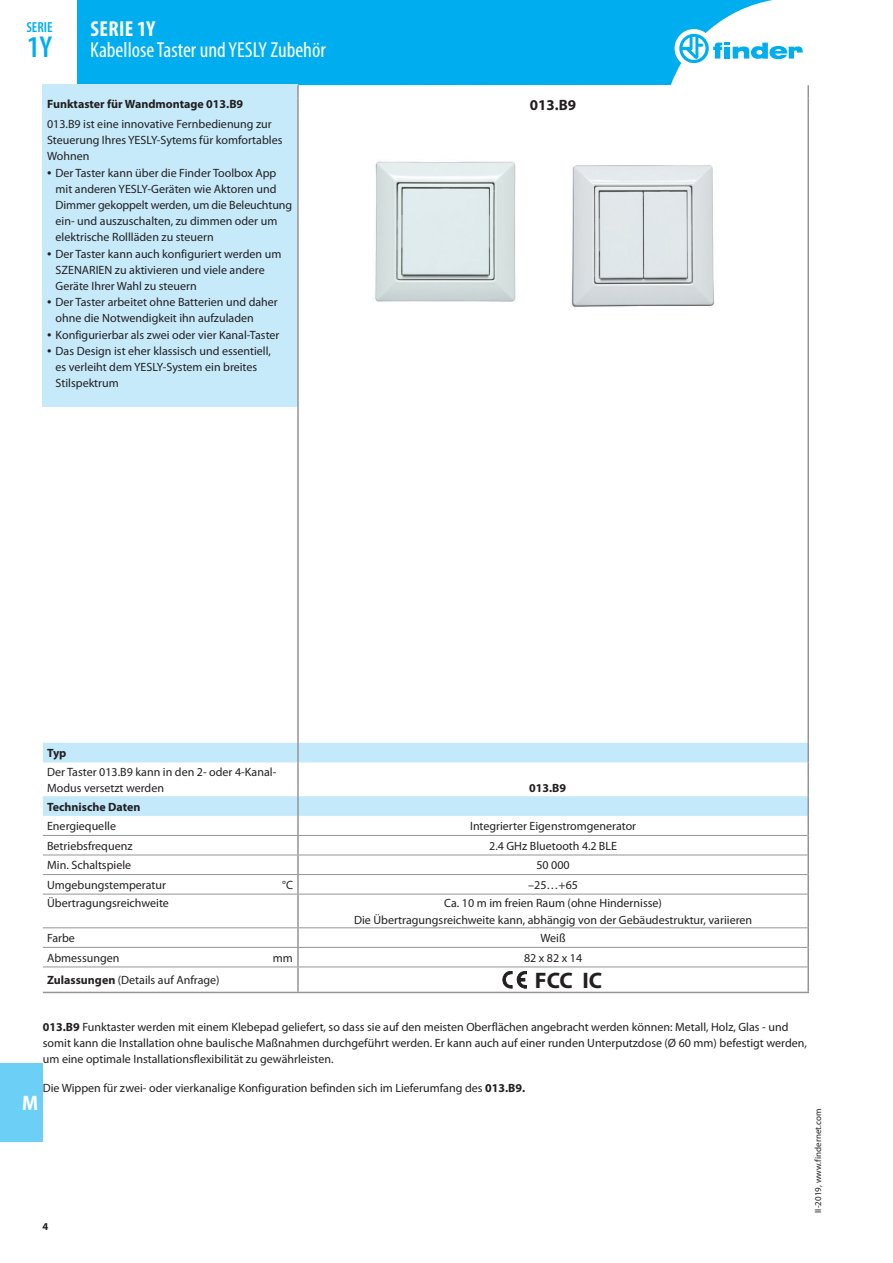
<style>
.page{position:relative;width:893px;height:1263px;background:#fff}
.page>*{position:absolute;margin:0;border:0;box-sizing:border-box;transform-origin:0 0}
.t1{font:600 condensed 30.3px "Myriad Pro";color:#00aeef}
.t2{font:700 22.5px "Myriad Pro";color:#231f20}
.t3{font:condensed 21.75px "Myriad Pro";color:#fff}
.t4{font:700 condensed 21.75px "Myriad Pro";letter-spacing:.02em;color:#fff}
.t5{font:700 21px "Myriad Pro";color:#fff;scale:.9 1}
.t6{font:700 15px "Myriad Pro";color:#231f20}
.t7{font:600 condensed 14.55px "Myriad Pro";color:#00aeef}
.t8{font:12px/16.2px "Myriad Pro";color:#231f20}
.t9{font:700 12px "Myriad Pro";color:#231f20}
.t10{font:700 10.5px "Myriad Pro";color:#231f20}
.t11{font:9px "Myriad Pro";color:#231f20}
.s1{font-size:15.75px}
.s2{font-weight:700}
</style>
<div class="page">
<div style="left:77px;top:0;width:696px;height:85px;background:#00aeef"></div>
<div style="left:675px;top:29px;width:38px;height:39px;background:#fff;border-radius:50%"></div>
<svg style="left:679px;top:34px;width:124px;height:29px"></svg>
<div style="left:0;top:1063px;width:43px;height:79px;background:#6bcff6"></div>
<div style="left:43px;top:85px;width:255px;height:322px;background:#c6eafa"></div>
<svg style="left:43px;top:743px;width:764px;height:73px;fill:#c3e9fa"></svg>
<svg style="left:807px;top:85px;width:2px;height:29px"></svg>
<svg style="left:807px;top:816px;width:2px;height:19px"></svg>
<hr style="left:807px;top:835px;width:2px;height:20px;background:#939598">
<svg style="left:807px;top:855px;width:2px;height:19px"></svg>
<hr style="left:807px;top:874px;width:2px;height:20px;background:#939598">
<hr style="left:43px;top:894px;width:255px;height:1px;background:#939598">
<hr style="left:43px;top:927px;width:255px;height:1px;background:#939598">
<hr style="left:807px;top:114px;width:2px;height:629px;background:#939598">
<hr style="left:43px;top:835px;width:255px;height:1px;background:#939598">
<hr style="left:43px;top:855px;width:255px;height:1px;background:#939598">
<hr style="left:43px;top:874px;width:255px;height:1px;background:#939598">
<hr style="left:43px;top:992px;width:255px;height:1px;background:#939598">
<hr style="left:297px;top:114px;width:2px;height:629px;background:#939598">
<svg style="left:297px;top:85px;width:2px;height:29px"></svg>
<svg style="left:297px;top:743px;width:2px;height:19px"></svg>
<hr style="left:297px;top:762px;width:2px;height:34px;background:#939598">
<hr style="left:297px;top:796px;width:2px;height:20px;background:#939598">
<svg style="left:297px;top:816px;width:2px;height:78px"></svg>
<hr style="left:298px;top:835px;width:509px;height:1px;background:#939598">
<hr style="left:298px;top:855px;width:509px;height:1px;background:#939598">
<hr style="left:298px;top:874px;width:509px;height:1px;background:#939598">
<hr style="left:297px;top:967px;width:2px;height:25px;background:#939598">
<hr style="left:807px;top:967px;width:2px;height:25px;background:#939598">
<hr style="left:298px;top:992px;width:511px;height:1px;background:#939598">
<hr style="left:298px;top:894px;width:509px;height:1px;background:#939598">
<hr style="left:298px;top:927px;width:509px;height:1px;background:#939598">
<hr style="left:297px;top:894px;width:2px;height:33px;background:#939598">
<hr style="left:807px;top:894px;width:2px;height:34px;background:#939598">
<svg style="left:807px;top:928px;width:2px;height:19px"></svg>
<svg style="left:297px;top:928px;width:2px;height:38px"></svg>
<hr style="left:807px;top:947px;width:2px;height:20px;background:#939598">
<hr style="left:43px;top:947px;width:255px;height:1px;background:#939598">
<hr style="left:298px;top:947px;width:509px;height:1px;background:#939598">
<hr style="left:43px;top:966px;width:255px;height:1px;background:#939598">
<hr style="left:298px;top:966px;width:509px;height:1px;background:#939598">
<svg style="left:807px;top:743px;width:2px;height:19px"></svg>
<hr style="left:807px;top:762px;width:2px;height:34px;background:#939598">
<hr style="left:807px;top:796px;width:2px;height:20px;background:#939598">
<img style="left:375px;top:161px;width:340px;height:146px">
<svg style="left:503px;top:971px;width:23px;height:17px"></svg>
<p class="t7" style="left:26px;top:19px;width:28px">SERIE</p>
<h1 class="t1" style="left:27px;top:30px;width:26px">1Y</h1>
<h3 class="t4" style="left:90px;top:16px;width:66px">SERIE 1Y</h3>
<h3 class="t3" style="left:90px;top:37px;width:237px">Kabellose Taster und YESLY Zubehör</h3>
<p class="t9" style="left:47px;top:96px;width:198px">Funktaster für Wandmontage 013.B9</p>
<p class="t8" style="left:47px;top:116px;width:237px">013.B9 ist eine innovative Fernbedienung zur<br>Steuerung Ihres YESLY-Sytems für komfortables<br>Wohnen</p>
<p class="t8" style="left:56px;top:164px;width:238px;text-indent:-9px"><span class="s1">•</span> Der Taster kann über die Finder Toolbox App mit anderen YESLY-Geräten wie Aktoren und Dimmer gekoppelt werden, um die Beleuchtung ein- und auszuschalten, zu dimmen oder um elektrische Rollläden zu steuern</p>
<p class="t8" style="left:56px;top:245px;width:227px;text-indent:-9px"><span class="s1">•</span> Der Taster kann auch konfiguriert werden um<br>SZENARIEN zu aktivieren und viele andere<br>Geräte Ihrer Wahl zu steuern</p>
<p class="t8" style="left:56px;top:294px;width:224px;text-indent:-9px"><span class="s1">•</span> Der Taster arbeitet ohne Batterien und daher ohne die Notwendigkeit ihn aufzuladen</p>
<p class="t8" style="left:47px;top:326px;width:234px"><span class="s1">•</span> Konfigurierbar als zwei oder vier Kanal-Taster</p>
<p class="t8" style="left:56px;top:342px;width:217px;text-indent:-9px"><span class="s1">•</span> Das Design ist eher klassisch und essentiell, es verleiht dem YESLY-System ein breites<br>Stilspektrum</p>
<p class="t6" style="left:530px;top:95px;width:48px">013.B9</p>
<p class="t9" style="left:47px;top:745px;width:21px">Typ</p>
<p class="t8" style="left:47px;top:763px;width:231px">Der Taster 013.B9 kann in den 2- oder 4-Kanal-<br>Modus versetzt werden</p>
<p class="t9" style="left:529px;top:780px;width:39px">013.B9</p>
<p class="t9" style="left:47px;top:799px;width:95px">Technische Daten</p>
<p class="t8" style="left:47px;top:818px;width:70px">Energiequelle</p>
<p class="t8" style="left:470px;top:818px;width:168px">Integrierter Eigenstromgenerator</p>
<p class="t8" style="left:47px;top:837px;width:87px">Betriebsfrequenz</p>
<p class="t8" style="left:489px;top:837px;width:129px">2.4 GHz Bluetooth 4.2 BLE</p>
<p class="t8" style="left:47px;top:857px;width:86px">Min. Schaltspiele</p>
<p class="t8" style="left:536px;top:857px;width:35px">50 000</p>
<p class="t8" style="left:47px;top:876px;width:120px">Umgebungstemperatur</p>
<p class="t8" style="left:282px;top:876px;width:12px">°C</p>
<p class="t8" style="left:528px;top:876px;width:51px">–25…+65</p>
<p class="t8" style="left:47px;top:895px;width:123px">Übertragungsreichweite</p>
<p class="t8" style="left:354px;top:895px;width:399px;text-align:center">Ca. 10 m im freien Raum (ohne Hindernisse)<br>Die Übertragungsreichweite kann, abhängig von der Gebäudestruktur, variieren</p>
<p class="t8" style="left:47px;top:930px;width:29px">Farbe</p>
<p class="t8" style="left:541px;top:930px;width:27px">Weiß</p>
<p class="t8" style="left:47px;top:949px;width:74px">Abmessungen</p>
<p class="t8" style="left:273px;top:949px;width:22px">mm</p>
<p class="t8" style="left:524px;top:949px;width:60px">82 x 82 x 14</p>
<p class="t8" style="left:47px;top:972px;width:174px"><span class="s2">Zulassungen</span> (Details auf Anfrage)</p>
<h2 class="t2" style="left:535px;top:966px;width:69px">FCC IC</h2>
<p class="t8" style="left:43px;top:1018px;width:766px"><span class="s2">013.B9</span> Funktaster werden mit einem Klebepad geliefert, so dass sie auf den meisten Oberflächen angebracht werden können: Metall, Holz, Glas - und somit kann die Installation ohne baulische Maßnahmen durchgeführt werden. Er kann auch auf einer runden Unterputzdose (Ø 60 mm) befestigt werden, um eine optimale Installationsflexibilität zu gewährleisten.</p>
<p class="t8" style="left:43px;top:1080px;width:484px">Die Wippen für zwei- oder vierkanalige Konfiguration befinden sich im Lieferumfang des <span class="s2">013.B9.</span></p>
<h3 class="t5" style="left:22px;top:1089px;width:19px">M</h3>
<p class="t10" style="left:43px;top:1219px;width:7px">4</p>
<p class="t11" style="left:812px;top:1213px;width:105px;rotate:-90deg">II-2019, www.findernet.com</p>
</div>
